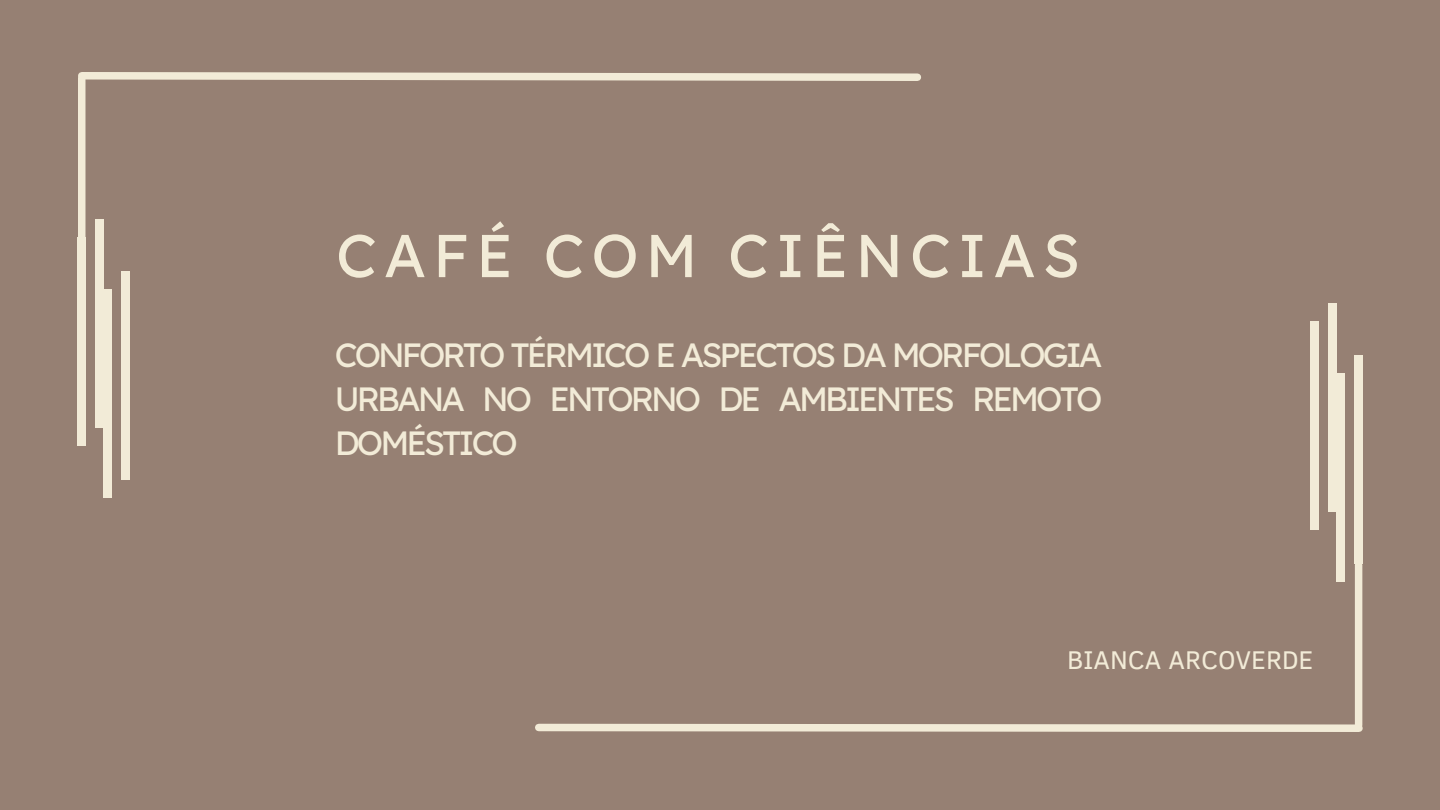
<style>
.page{position:relative;width:1440px;height:810px;background:#968073}
.page>*{position:absolute;margin:0;border:0;box-sizing:border-box;transform-origin:0 0}
.t1{font:60.3px "Lexend Deca";letter-spacing:.115em;color:#f2ebd7}
.t2{font:33.7px/44.2px "Lexend Deca";letter-spacing:-.09em;color:#f2ebd7;text-align:justify}
.t3{font:26.3px "Clear Sans";color:#f2ebd7}
</style>
<div class="page">
<svg style="left:535px;top:720px;width:828px;height:12px"></svg>
<svg style="left:78px;top:72px;width:843px;height:13px"></svg>
<div style="left:1355px;top:565px;width:7px;height:160px;background:#f2ebd7"></div>
<div style="left:1310px;top:321px;width:9px;height:208px;background:#f2ebd7"></div>
<div style="left:1337px;top:373px;width:8px;height:208px;background:#f2ebd7"></div>
<div style="left:1328px;top:304px;width:9px;height:208px;background:#f2ebd7"></div>
<div style="left:1354px;top:356px;width:9px;height:208px;background:#f2ebd7"></div>
<div style="left:78px;top:78px;width:7px;height:160px;background:#f2ebd7"></div>
<div style="left:121px;top:272px;width:9px;height:208px;background:#f2ebd7"></div>
<div style="left:95px;top:220px;width:8px;height:208px;background:#f2ebd7"></div>
<div style="left:103px;top:289px;width:9px;height:208px;background:#f2ebd7"></div>
<div style="left:77px;top:237px;width:9px;height:208px;background:#f2ebd7"></div>
<h1 class="t1" style="left:336px;top:217px;width:746px">CAFÉ COM CIÊNCIAS</h1>
<p class="t2" style="left:335px;top:332px;width:769px">CONFORTO TÉRMICO E ASPECTOS DA MORFOLOGIA URBANA NO ENTORNO DE AMBIENTES REMOTO DOMÉSTICO</p>
<p class="t3" style="left:1067px;top:640px;width:248px">BIANCA ARCOVERDE</p>
</div>
